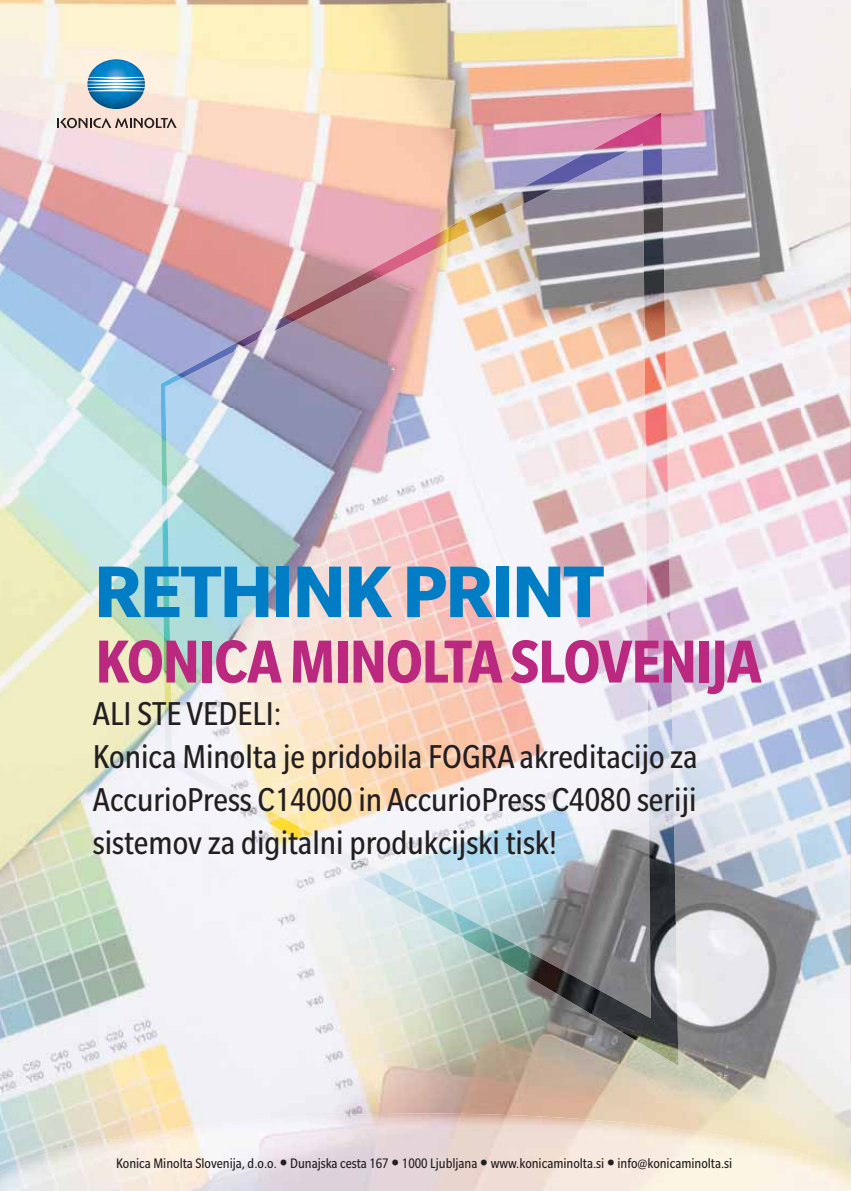
<style>
.page{position:relative;width:851px;height:1191px;background:#fff}
.page>*{position:absolute;margin:0;border:0;box-sizing:border-box;transform-origin:0 0}
.t1{font:700 79.5px "Slate Pro";letter-spacing:-.025em;color:#007dc5}
.t2{font:700 condensed 66px "Slate Pro";letter-spacing:-.02em;color:#ba287f}
.t3{font:condensed 36px/43.2px "Slate Pro";color:#231f20}
.t4{font:condensed 15px "Slate Pro";color:#231f20}
</style>
<div class="page">
<img style="left:0;top:0;width:799px;height:1114px">
<img style="left:799px;top:0;width:51px;height:1114px">
<img style="left:850px;top:89px;width:1px;height:1010px">
<img style="left:850px;top:1062px;width:1px;height:37px">
<img style="left:0;top:1114px;width:850px;height:77px">
<img style="left:161px;top:112px;width:517px;height:954px">
<img style="left:87px;top:59px;width:58px;height:50px">
<svg style="left:57px;top:118px;width:120px;height:10px"></svg>
<svg style="left:280px;top:1159px;width:6px;height:6px"></svg>
<svg style="left:392px;top:1159px;width:6px;height:6px"></svg>
<svg style="left:481px;top:1159px;width:6px;height:6px"></svg>
<svg style="left:608px;top:1159px;width:5px;height:6px"></svg>
<h1 class="t1" style="left:94px;top:543px;width:512px">RETHINK PRINT</h1>
<h2 class="t2" style="left:95px;top:621px;width:667px">KONICA MINOLTA SLOVENIJA</h2>
<p class="t3" style="left:93px;top:694px;width:606px">ALI STE VEDELI:<br>Konica Minolta je pridobila FOGRA akreditacijo za AccurioPress C14000 in AccurioPress C4080 seriji sistemov za digitalni produkcijski tisk!</p>
<p class="t4" style="left:116px;top:1158px;width:617px">Konica Minolta Slovenija, d.o.o. Dunajska cesta 167 1000 Ljubljana www.konicaminolta.si info@konicaminolta.si</p>
</div>
